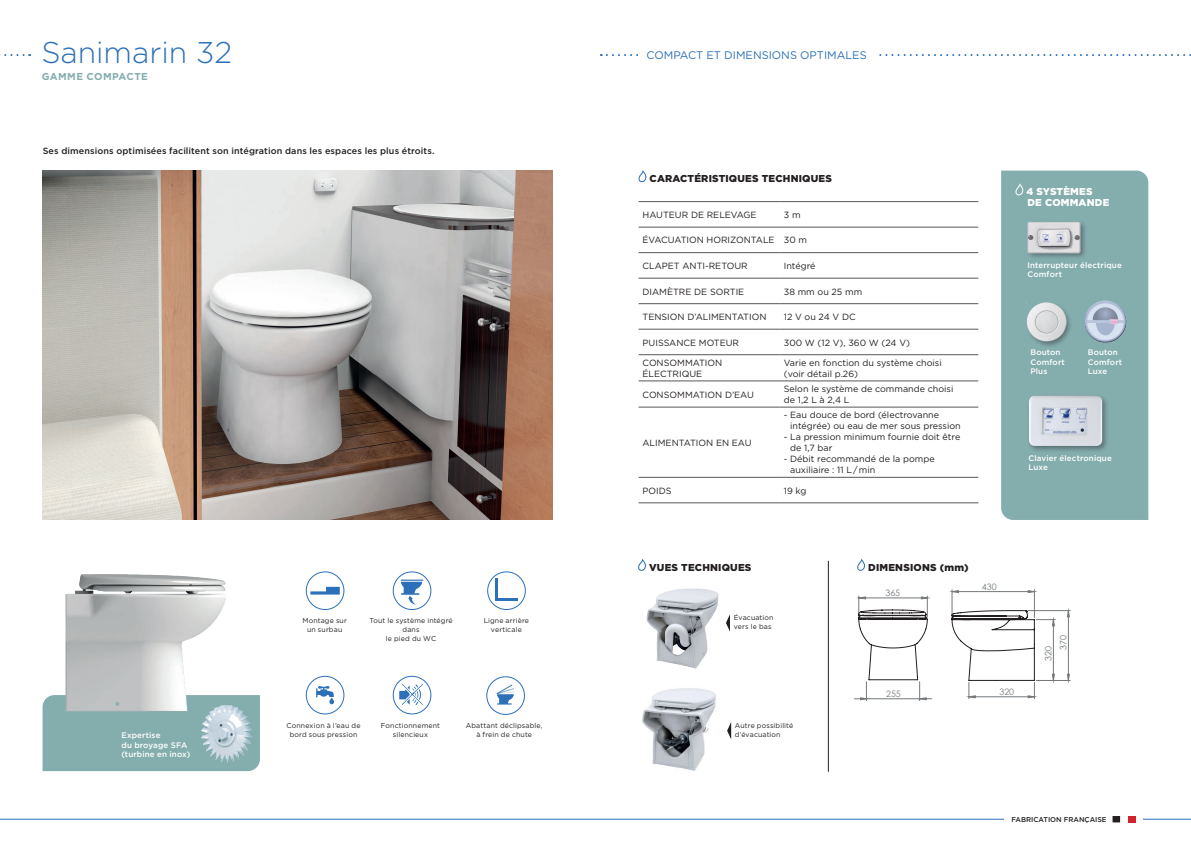
<style>
.page{position:relative;width:1191px;height:842px;background:#fff}
.page>*{position:absolute;margin:0;border:0;box-sizing:border-box;transform-origin:0 0}
.t1{font:300 30px "Gotham";color:#2b70b8}
.t2{font:11px "Gotham";color:#2b70b8}
.t3{font:900 10px "Gotham";letter-spacing:.02em;color:#231f20}
.t4{font:900 10px/11px "Gotham";letter-spacing:.02em;color:#fff}
.t5{font:700 10px "Gotham";letter-spacing:.035em;color:#84adae}
.t6{font:9px/11px "Gotham";color:#231f20}
.t7{font:500 9px "Gotham";letter-spacing:.01em;color:#231f20}
.t8{font:8.9px/15px "Century Gothic";color:#75797b}
.t9{font:500 8px/9.6px "Gotham";letter-spacing:.015em;color:#fff}
.t10{font:7px/9px "Gotham";letter-spacing:.02em;color:#231f20;text-align:center}
.t11{font:500 7px "Gotham";color:#231f20}
</style>
<div class="page">
<svg style="left:601px;top:54px;width:590px;height:2px"></svg>
<svg style="left:0;top:54px;width:30px;height:2px"></svg>
<hr style="left:0;top:819px;width:1191px;height:1px;background:#2b70b8">
<div style="left:1004px;top:802px;width:138px;height:32px;background:#fff"></div>
<div style="left:1112px;top:816px;width:8px;height:6px;background:#231f20"></div>
<div style="left:1127px;top:816px;width:8px;height:6px;background:#d1232a"></div>
<div style="left:43px;top:695px;width:217px;height:76px;background:#84adae"></div>
<div style="left:1001px;top:171px;width:147px;height:349px;background:#84adae"></div>
<img style="left:195px;top:699px;width:65px;height:68px">
<svg style="left:638px;top:170px;width:8px;height:12px"></svg>
<hr style="left:638px;top:201px;width:142px;height:1px;background:#57585a">
<hr style="left:780px;top:201px;width:198px;height:1px;background:#57585a">
<hr style="left:638px;top:227px;width:142px;height:1px;background:#57585a">
<hr style="left:780px;top:227px;width:198px;height:1px;background:#57585a">
<hr style="left:638px;top:252px;width:142px;height:1px;background:#57585a">
<hr style="left:780px;top:252px;width:198px;height:1px;background:#57585a">
<hr style="left:638px;top:278px;width:142px;height:1px;background:#57585a">
<hr style="left:780px;top:278px;width:198px;height:1px;background:#57585a">
<hr style="left:638px;top:303px;width:142px;height:1px;background:#57585a">
<hr style="left:780px;top:303px;width:198px;height:1px;background:#57585a">
<hr style="left:638px;top:329px;width:142px;height:1px;background:#57585a">
<hr style="left:780px;top:329px;width:198px;height:1px;background:#57585a">
<hr style="left:638px;top:354px;width:142px;height:1px;background:#57585a">
<hr style="left:780px;top:354px;width:198px;height:1px;background:#57585a">
<hr style="left:638px;top:381px;width:142px;height:1px;background:#57585a">
<hr style="left:780px;top:381px;width:198px;height:1px;background:#57585a">
<hr style="left:638px;top:407px;width:142px;height:1px;background:#57585a">
<hr style="left:780px;top:407px;width:198px;height:1px;background:#57585a">
<hr style="left:638px;top:477px;width:142px;height:1px;background:#57585a">
<hr style="left:780px;top:477px;width:198px;height:1px;background:#57585a">
<hr style="left:638px;top:503px;width:142px;height:1px;background:#57585a">
<hr style="left:780px;top:503px;width:198px;height:1px;background:#57585a">
<svg style="left:638px;top:559px;width:8px;height:12px"></svg>
<svg style="left:857px;top:559px;width:8px;height:12px"></svg>
<hr style="left:828px;top:561px;width:1px;height:211px;background:#231f20">
<div style="left:638px;top:48px;width:237px;height:14px;background:#fff"></div>
<img style="left:43px;top:170px;width:510px;height:350px">
<svg style="left:726px;top:614px;width:4px;height:18px"></svg>
<img style="left:55px;top:574px;width:172px;height:149px">
<img style="left:646px;top:588px;width:73px;height:81px">
<img style="left:642px;top:688px;width:74px;height:83px">
<svg style="left:727px;top:722px;width:4px;height:17px"></svg>
<svg style="left:951px;top:590px;width:119px;height:109px"></svg>
<svg style="left:854px;top:596px;width:77px;height:105px"></svg>
<div style="left:1027px;top:394px;width:82px;height:59px;background:#231f20;opacity:.4"></div>
<img style="left:1029px;top:396px;width:73px;height:50px">
<img style="left:1073px;top:293px;width:62px;height:61px">
<div style="left:1025px;top:301px;width:47px;height:47px;background:#84adae"></div>
<img style="left:1021px;top:298px;width:50px;height:50px">
<svg style="left:1015px;top:183px;width:8px;height:12px"></svg>
<img style="left:1013px;top:206px;width:87px;height:63px">
<div style="left:306px;top:572px;width:38px;height:38px;border:1px solid #2b70b8;border-radius:50%"></div>
<svg style="left:310px;top:587px;width:30px;height:8px"></svg>
<div style="left:486px;top:676px;width:39px;height:39px;border:1px solid #2b70b8;border-radius:50%"></div>
<svg style="left:496px;top:684px;width:18px;height:21px"></svg>
<div style="left:306px;top:676px;width:38px;height:38px;border:1px solid #2b70b8;border-radius:50%"></div>
<svg style="left:316px;top:686px;width:18px;height:18px"></svg>
<div style="left:393px;top:676px;width:38px;height:38px;border:1px solid #2b70b8;border-radius:50%"></div>
<svg style="left:399px;top:682px;width:24px;height:23px"></svg>
<div style="left:393px;top:572px;width:38px;height:38px;border:1px solid #2b70b8;border-radius:50%"></div>
<svg style="left:401px;top:580px;width:22px;height:25px"></svg>
<div style="left:487px;top:572px;width:38px;height:38px;border:1px solid #2b70b8;border-radius:50%"></div>
<hr style="left:495px;top:599px;width:23px;height:2px;background:#2b70b8">
<hr style="left:495px;top:578px;width:2px;height:20px;background:#2b70b8">
<h1 class="t1" style="left:41px;top:34px;width:192px">Sanimarin 32</h1>
<p class="t5" style="left:42px;top:70px;width:107px">GAMME COMPACTE</p>
<p class="t7" style="left:43px;top:145px;width:393px">Ses dimensions optimisées facilitent son intégration dans les espaces les plus étroits.</p>
<p class="t9" style="left:121px;top:730px;width:70px">Expertise<br>du broyage SFA (turbine en inox)</p>
<p class="t10" style="left:302px;top:615px;width:46px">Montage sur un surbau</p>
<p class="t10" style="left:369px;top:615px;width:85px">Tout le système intégré dans<br>le pied du WC</p>
<p class="t10" style="left:484px;top:616px;width:47px">Ligne arrière verticale</p>
<p class="t10" style="left:286px;top:720px;width:76px">Connexion à l’eau de bord sous pression</p>
<p class="t10" style="left:381px;top:720px;width:61px">Fonctionnement silencieux</p>
<p class="t10" style="left:466px;top:720px;width:78px">Abattant déclipsable, à frein de chute</p>
<p class="t2" style="left:646px;top:48px;width:222px">COMPACT ET DIMENSIONS OPTIMALES</p>
<p class="t3" style="left:649px;top:172px;width:184px">CARACTÉRISTIQUES TECHNIQUES</p>
<p class="t6" style="left:642px;top:209px;width:116px">HAUTEUR DE RELEVAGE</p>
<p class="t6" style="left:784px;top:209px;width:18px">3 m</p>
<p class="t6" style="left:642px;top:235px;width:166px">ÉVACUATION HORIZONTALE 30 m</p>
<p class="t6" style="left:642px;top:260px;width:107px">CLAPET ANTI-RETOUR</p>
<p class="t6" style="left:784px;top:260px;width:33px">Intégré</p>
<p class="t6" style="left:642px;top:286px;width:103px">DIAMÈTRE DE SORTIE</p>
<p class="t6" style="left:784px;top:286px;width:80px">38 mm ou 25 mm</p>
<p class="t6" style="left:642px;top:311px;width:125px">TENSION D’ALIMENTATION</p>
<p class="t6" style="left:784px;top:311px;width:73px">12 V ou 24 V DC</p>
<p class="t6" style="left:642px;top:337px;width:98px">PUISSANCE MOTEUR</p>
<p class="t6" style="left:784px;top:337px;width:128px">300 W (12 V), 360 W (24 V)</p>
<p class="t6" style="left:642px;top:357px;width:81px">CONSOMMATION<br>ÉLECTRIQUE</p>
<p class="t6" style="left:784px;top:357px;width:159px">Varie en fonction du système choisi (voir détail p.26)</p>
<p class="t6" style="left:642px;top:389px;width:113px">CONSOMMATION D’EAU</p>
<p class="t6" style="left:784px;top:383px;width:171px">Selon le système de commande choisi de 1,2 L à 2,4 L</p>
<p class="t6" style="left:642px;top:437px;width:111px">ALIMENTATION EN EAU</p>
<p class="t6" style="left:790px;top:409px;width:172px;text-indent:-6px">- Eau douce de bord (électrovanne intégrée) ou eau de mer sous pression</p>
<p class="t6" style="left:790px;top:431px;width:172px;text-indent:-6px">- La pression minimum fournie doit être de 1,7 bar</p>
<p class="t6" style="left:790px;top:453px;width:146px;text-indent:-6px">- Débit recommandé de la pompe auxiliaire : 11 L / min</p>
<p class="t6" style="left:642px;top:485px;width:30px">POIDS</p>
<p class="t6" style="left:784px;top:485px;width:24px">19 kg</p>
<p class="t4" style="left:1026px;top:186px;width:84px">4 SYSTÈMES<br>DE COMMANDE</p>
<p class="t9" style="left:1027px;top:260px;width:96px">Interrupteur électrique<br>Comfort</p>
<p class="t9" style="left:1030px;top:347px;width:36px">Bouton<br>Comfort<br>Plus</p>
<p class="t9" style="left:1087px;top:347px;width:36px">Bouton<br>Comfort<br>Luxe</p>
<p class="t9" style="left:1028px;top:453px;width:85px">Clavier électronique<br>Luxe</p>
<p class="t3" style="left:649px;top:560px;width:104px">VUES TECHNIQUES</p>
<p class="t3" style="left:868px;top:560px;width:102px">DIMENSIONS (mm)</p>
<p class="t10" style="left:734px;top:613px;width:41px;text-align:left">Évacuation vers le bas</p>
<p class="t8" style="left:885px;top:585px;width:16px">365</p>
<p class="t8" style="left:982px;top:579px;width:16px">430</p>
<p class="t10" style="left:735px;top:720px;width:60px;text-align:left">Autre possibilité d’évacuation</p>
<p class="t8" style="left:886px;top:686px;width:16px">255</p>
<p class="t8" style="left:999px;top:684px;width:16px">320</p>
<p class="t8" style="left:1040px;top:650px;width:16px;text-indent:-11px;rotate:-90deg">320<br>370</p>
<p class="t11" style="left:1011px;top:815px;width:97px">FABRICATION FRANÇAISE</p>
</div>
